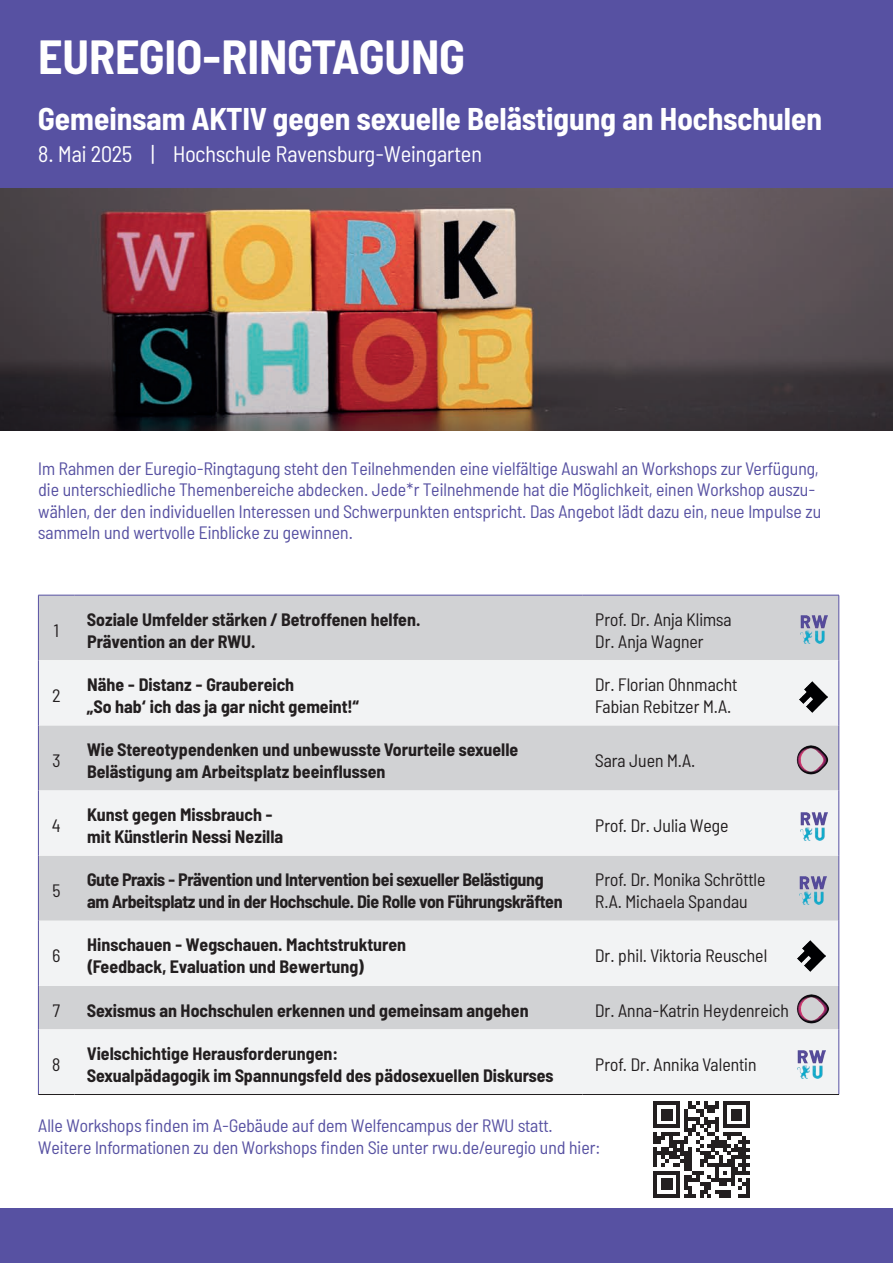
<style>
.page{position:relative;width:893px;height:1263px;background:#fff}
.page>*{position:absolute;margin:0;border:0;box-sizing:border-box;transform-origin:0 0}
.t1{font:700 semi-condensed 48px "Barlow";color:#fff}
.t2{font:700 semi-condensed 31.5px "Barlow";color:#fff}
.t3{font:semi-condensed 22.5px "Barlow";color:#fff}
.t4{font:semi-condensed 18px/21.6px "Barlow";color:#5751a2}
.t5{font:700 semi-condensed 18px/21.6px "Barlow";color:#231f20}
.t6{font:semi-condensed 18px/21.6px "Barlow";color:#231f20}
.t7{font:700 semi-condensed 18px/21.6px "Barlow";letter-spacing:-.02em;color:#231f20}
</style>
<div class="page">
<div style="left:0;top:0;width:893px;height:188px;background:#5751a2"></div>
<img style="left:0;top:188px;width:893px;height:243px">
<div style="left:0;top:1209px;width:893px;height:54px;background:#5751a2"></div>
<div style="left:39px;top:596px;width:800px;height:64px;background:#d1d2d4"></div>
<svg style="left:39px;top:660px;width:800px;height:434px;fill:#f2f3f4"></svg>
<hr style="left:38px;top:595px;width:37px;height:1px;background:#5751a2">
<hr style="left:38px;top:595px;width:1px;height:65px;background:#5751a2">
<hr style="left:75px;top:595px;width:508px;height:1px;background:#5751a2">
<hr style="left:583px;top:595px;width:256px;height:1px;background:#5751a2">
<hr style="left:839px;top:595px;width:1px;height:65px;background:#5751a2">
<hr style="left:38px;top:660px;width:1px;height:65px;background:#5751a2">
<hr style="left:839px;top:660px;width:1px;height:65px;background:#5751a2">
<hr style="left:38px;top:725px;width:1px;height:65px;background:#5751a2">
<hr style="left:839px;top:725px;width:1px;height:65px;background:#5751a2">
<hr style="left:38px;top:790px;width:1px;height:66px;background:#5751a2">
<hr style="left:839px;top:790px;width:1px;height:66px;background:#5751a2">
<hr style="left:38px;top:856px;width:1px;height:65px;background:#5751a2">
<hr style="left:839px;top:856px;width:1px;height:65px;background:#5751a2">
<hr style="left:38px;top:921px;width:1px;height:65px;background:#5751a2">
<hr style="left:839px;top:921px;width:1px;height:65px;background:#5751a2">
<hr style="left:38px;top:986px;width:1px;height:43px;background:#5751a2">
<hr style="left:839px;top:986px;width:1px;height:43px;background:#5751a2">
<hr style="left:38px;top:1029px;width:1px;height:65px;background:#5751a2">
<hr style="left:839px;top:1029px;width:1px;height:65px;background:#5751a2">
<hr style="left:38px;top:1094px;width:37px;height:1px;background:#231f20">
<hr style="left:75px;top:1094px;width:508px;height:1px;background:#231f20">
<hr style="left:583px;top:1094px;width:256px;height:1px;background:#231f20">
<img style="left:800px;top:615px;width:28px;height:28px">
<img style="left:800px;top:813px;width:28px;height:27px">
<img style="left:799px;top:877px;width:28px;height:27px">
<img style="left:798px;top:1050px;width:27px;height:28px">
<img style="left:797px;top:681px;width:31px;height:33px">
<img style="left:795px;top:941px;width:30px;height:32px">
<img style="left:795px;top:993px;width:36px;height:32px">
<img style="left:795px;top:744px;width:35px;height:32px">
<svg style="left:653px;top:1101px;width:97px;height:97px"></svg>
<h1 class="t1" style="left:38px;top:22px;width:428px">EUREGIO-RINGTAGUNG</h1>
<h2 class="t2" style="left:38px;top:96px;width:785px">Gemeinsam AKTIV gegen sexuelle Belästigung an Hochschulen</h2>
<p class="t3" style="left:38px;top:138px;width:445px">8. Mai 2025 | Hochschule Ravensburg-Weingarten</p>
<p class="t4" style="left:38px;top:456px;width:784px">Im Rahmen der Euregio-Ringtagung steht den Teilnehmenden eine vielfältige Auswahl an Workshops zur Verfügung, die unterschiedliche Themenbereiche abdecken. Jede*r Teilnehmende hat die Möglichkeit, einen Workshop auszu&shy;wählen, der den individuellen Interessen und Schwerpunkten entspricht. Das Angebot lädt dazu ein, neue Impulse zu sammeln und wertvolle Einblicke zu gewinnen.</p>
<p class="t6" style="left:54px;top:618px;width:7px">1</p>
<p class="t5" style="left:87px;top:607px;width:335px">Soziale Umfelder stärken / Betroffenen helfen.<br>Prävention an der RWU.</p>
<p class="t6" style="left:595px;top:607px;width:138px">Prof. Dr. Anja Klimsa<br>Dr. Anja Wagner</p>
<p class="t6" style="left:52px;top:683px;width:10px">2</p>
<p class="t5" style="left:87px;top:672px;width:273px">Nähe - Distanz - Graubereich<br>„So hab‘ ich das ja gar nicht gemeint!“</p>
<p class="t6" style="left:595px;top:672px;width:143px">Dr. Florian Ohnmacht<br>Fabian Rebitzer M.A.</p>
<p class="t6" style="left:52px;top:748px;width:9px">3</p>
<p class="t5" style="left:87px;top:737px;width:433px">Wie Stereotypendenken und unbewusste Vorurteile sexuelle<br>Belästigung am Arbeitsplatz beeinflussen</p>
<p class="t6" style="left:595px;top:748px;width:102px">Sara Juen M.A.</p>
<p class="t6" style="left:52px;top:813px;width:10px">4</p>
<p class="t5" style="left:87px;top:802px;width:198px">Kunst gegen Missbrauch - mit Künstlerin Nessi Nezilla</p>
<p class="t6" style="left:595px;top:813px;width:135px">Prof. Dr. Julia Wege</p>
<p class="t6" style="left:52px;top:878px;width:10px">5</p>
<p class="t7" style="left:87px;top:868px;width:477px">Gute Praxis - Prävention und Intervention bei sexueller Belästigung am Arbeitsplatz und in der Hochschule. Die Rolle von Führungskräften</p>
<p class="t6" style="left:595px;top:868px;width:172px">Prof. Dr. Monika Schröttle<br>R.A. Michaela Spandau</p>
<p class="t6" style="left:52px;top:944px;width:9px">6</p>
<p class="t5" style="left:87px;top:933px;width:320px">Hinschauen - Wegschauen. Machtstrukturen (Feedback, Evaluation und Bewertung)</p>
<p class="t6" style="left:595px;top:944px;width:174px">Dr. phil. Viktoria Reuschel</p>
<p class="t6" style="left:53px;top:998px;width:9px">7</p>
<p class="t5" style="left:87px;top:998px;width:443px">Sexismus an Hochschulen erkennen und gemeinsam angehen</p>
<p class="t6" style="left:595px;top:998px;width:195px">Dr. Anna-Katrin Heydenreich</p>
<p class="t6" style="left:52px;top:1052px;width:10px">8</p>
<p class="t5" style="left:87px;top:1041px;width:468px">Vielschichtige Herausforderungen:<br>Sexualpädagogik im Spannungsfeld des pädosexuellen Diskurses</p>
<p class="t6" style="left:595px;top:1052px;width:163px">Prof. Dr. Annika Valentin</p>
<p class="t4" style="left:38px;top:1113px;width:564px">Alle Workshops finden im A-Gebäude auf dem Welfencampus der RWU statt.<br>Weitere Informationen zu den Workshops finden Sie unter rwu.de/euregio und hier:</p>
</div>
